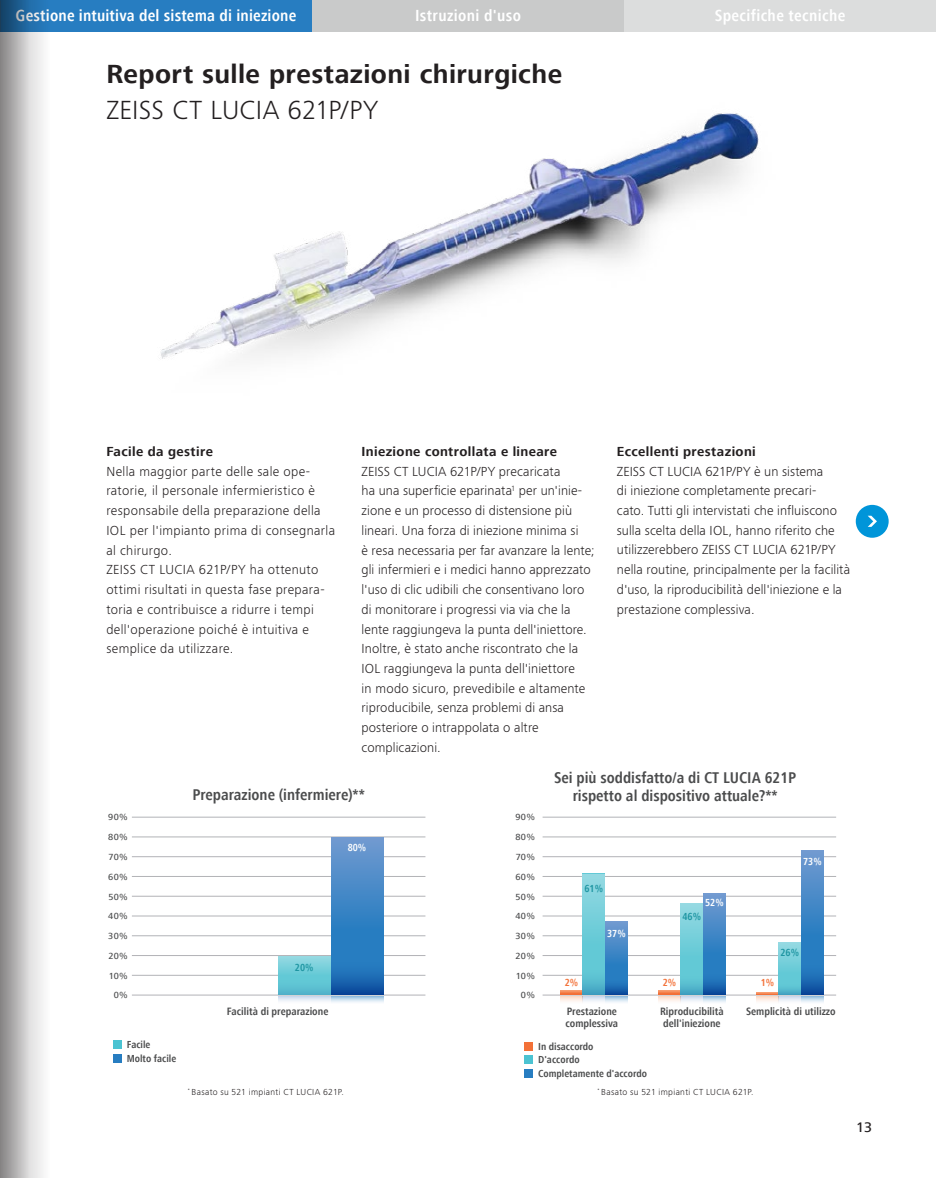
<style>
.page{position:relative;width:936px;height:1178px;background:#fff}
.page>*{position:absolute;margin:0;border:0;box-sizing:border-box;transform-origin:0 0}
.t1{font:700 27px "ZEISS Frutiger Next W1 G";letter-spacing:.015em;color:#231f20}
.t2{font:300 27px "ZEISS Frutiger Next W1 G";letter-spacing:.005em;color:#231f20}
.t3{font:700 condensed 16.5px "ZEISS Frutiger Next W1 G";letter-spacing:.015em;color:#fff}
.t4{font:700 condensed 16.05px/18px "ZEISS Frutiger Next W1 G";color:#4b4c4d;text-align:center}
.t5{font:500 14.25px "ZEISS Frutiger Next W1 G";color:#231f20}
.t6{font:300 13.5px/19.6px "ZEISS Frutiger Next W1 G";letter-spacing:.01em;color:#231f20}
.t7{font:300 13.5px/19.6px "ZEISS Frutiger Next W1 G";letter-spacing:.03em;color:#231f20}
.t8{font:700 13.5px "ZEISS Frutiger Next W1 G";letter-spacing:.03em;color:#231f20}
.t9{font:700 condensed 10.95px/12px "ZEISS Frutiger Next W1 G";color:#4b4c4d}
.t10{font:700 condensed 10.5px/13.5px "ZEISS Frutiger Next W1 G";color:#4b4c4d}
.t11{font:700 condensed 10.5px "ZEISS Frutiger Next W1 G";color:#fff}
.t12{font:700 condensed 10.5px "ZEISS Frutiger Next W1 G";color:#1e95a2}
.t13{font:700 condensed 10.5px "ZEISS Frutiger Next W1 G";color:#f37138}
.t14{font:500 9.15px/19.8px "ZEISS Frutiger Next W1 G";letter-spacing:.04em;color:#4b4c4d;text-align:right}
.t15{font:300 9px "ZEISS Frutiger Next W1 G";letter-spacing:.04em;color:#231f20}
</style>
<div class="page">
<div style="left:0;top:0;width:312px;height:32px;background:#277dc1"></div>
<div style="left:312px;top:0;width:623px;height:32px;background:linear-gradient(to right,#c4c5c5,#e1e2e2)"></div>
<div style="left:855px;top:505px;width:33px;height:33px;background:#0095d9;border-radius:50%"></div>
<svg style="left:868px;top:516px;width:8px;height:11px"></svg>
<hr style="left:132px;top:817px;width:293px;height:1px;background:#b2b3b7">
<hr style="left:132px;top:836px;width:293px;height:1px;background:#b2b3b7">
<hr style="left:132px;top:856px;width:293px;height:1px;background:#b2b3b7">
<hr style="left:132px;top:876px;width:293px;height:1px;background:#b2b3b7">
<hr style="left:132px;top:896px;width:293px;height:1px;background:#b2b3b7">
<hr style="left:132px;top:935px;width:293px;height:1px;background:#b2b3b7">
<hr style="left:132px;top:955px;width:293px;height:1px;background:#b2b3b7">
<hr style="left:132px;top:975px;width:293px;height:1px;background:#b2b3b7">
<hr style="left:132px;top:995px;width:293px;height:1px;background:#b2b3b7">
<hr style="left:132px;top:915px;width:293px;height:1px;background:#b2b3b7">
<div style="left:278px;top:956px;width:52px;height:39px;background:#62c9d6"></div>
<svg style="left:330px;top:996px;width:53px;height:7px"></svg>
<svg style="left:278px;top:996px;width:52px;height:5px"></svg>
<div style="left:113px;top:1040px;width:9px;height:9px;background:#4bc3d2"></div>
<div style="left:113px;top:1054px;width:9px;height:8px;background:#277dc1"></div>
<div style="left:330px;top:837px;width:53px;height:158px;background:#277dc1"></div>
<svg style="left:330px;top:960px;width:53px;height:35px"></svg>
<div style="left:330px;top:836px;width:53px;height:93px;background:linear-gradient(to bottom,#739bd1,#287dc1)"></div>
<div style="left:278px;top:979px;width:52px;height:16px;background:linear-gradient(to right,#5bbfd0,#5bbfd0)"></div>
<svg style="left:278px;top:956px;width:52px;height:16px"></svg>
<img style="left:161px;top:113px;width:598px;height:246px">
<hr style="left:542px;top:817px;width:294px;height:1px;background:#b2b3b7">
<hr style="left:542px;top:836px;width:294px;height:1px;background:#b2b3b7">
<hr style="left:542px;top:856px;width:294px;height:1px;background:#b2b3b7">
<hr style="left:542px;top:876px;width:294px;height:1px;background:#b2b3b7">
<hr style="left:542px;top:896px;width:294px;height:1px;background:#b2b3b7">
<hr style="left:542px;top:935px;width:294px;height:1px;background:#b2b3b7">
<hr style="left:542px;top:955px;width:294px;height:1px;background:#b2b3b7">
<hr style="left:542px;top:975px;width:294px;height:1px;background:#b2b3b7">
<hr style="left:542px;top:995px;width:294px;height:1px;background:#b2b3b7">
<hr style="left:542px;top:915px;width:294px;height:1px;background:#b2b3b7">
<svg style="left:605px;top:996px;width:22px;height:7px"></svg>
<svg style="left:703px;top:996px;width:22px;height:7px"></svg>
<svg style="left:801px;top:996px;width:22px;height:7px"></svg>
<svg style="left:582px;top:996px;width:23px;height:6px"></svg>
<svg style="left:680px;top:996px;width:23px;height:6px"></svg>
<svg style="left:778px;top:996px;width:23px;height:6px"></svg>
<svg style="left:560px;top:996px;width:22px;height:6px"></svg>
<svg style="left:658px;top:996px;width:22px;height:6px"></svg>
<svg style="left:756px;top:996px;width:22px;height:6px"></svg>
<div style="left:524px;top:1042px;width:9px;height:8px;background:#f37138"></div>
<div style="left:524px;top:1055px;width:9px;height:9px;background:#4bc3d2"></div>
<div style="left:524px;top:1069px;width:9px;height:8px;background:#277dc1"></div>
<div style="left:605px;top:921px;width:22px;height:74px;background:#277dc1"></div>
<div style="left:605px;top:921px;width:22px;height:43px;background:linear-gradient(to bottom,#739bd0,#297ec1)"></div>
<svg style="left:605px;top:985px;width:22px;height:10px"></svg>
<div style="left:560px;top:990px;width:22px;height:5px;background:#f37138"></div>
<hr style="left:560px;top:990px;width:22px;height:3px;background:#f79c6e">
<div style="left:582px;top:873px;width:23px;height:122px;background:#62c9d6"></div>
<svg style="left:582px;top:980px;width:23px;height:15px"></svg>
<div style="left:582px;top:873px;width:23px;height:71px;background:linear-gradient(to bottom,#97dae3,#63c9d6)"></div>
<div style="left:703px;top:894px;width:22px;height:101px;background:#277dc1"></div>
<div style="left:703px;top:894px;width:22px;height:59px;background:linear-gradient(to bottom,#729ad0,#297dc1)"></div>
<div style="left:703px;top:973px;width:22px;height:22px;background:linear-gradient(to bottom,#2c87c9,#0c4b9c)"></div>
<div style="left:658px;top:990px;width:22px;height:5px;background:#f37138"></div>
<hr style="left:658px;top:990px;width:22px;height:3px;background:#f79c6e">
<div style="left:680px;top:903px;width:23px;height:92px;background:#62c9d6"></div>
<div style="left:680px;top:975px;width:23px;height:20px;background:linear-gradient(to bottom,#68d0d9,#43a3c2)"></div>
<div style="left:680px;top:903px;width:23px;height:54px;background:linear-gradient(to bottom,#97dae3,#64c9d6)"></div>
<div style="left:801px;top:851px;width:22px;height:144px;background:#277dc1"></div>
<div style="left:801px;top:850px;width:22px;height:85px;background:linear-gradient(to bottom,#739bd1,#287dc1)"></div>
<div style="left:801px;top:963px;width:22px;height:32px;background:linear-gradient(to bottom,#2c87c8,#0b499b)"></div>
<hr style="left:756px;top:992px;width:22px;height:2px;background:#f79c6e">
<svg style="left:756px;top:994px;width:22px;height:1px"></svg>
<div style="left:778px;top:942px;width:23px;height:53px;background:#62c9d6"></div>
<svg style="left:778px;top:989px;width:23px;height:6px"></svg>
<svg style="left:778px;top:942px;width:23px;height:25px"></svg>
<div style="left:38px;top:0;width:5px;height:1178px;background:#f1f0f1"></div>
<div style="left:0;top:0;width:38px;height:1178px;background:linear-gradient(to right,#838283,#eceef0)"></div>
<p class="t3" style="left:16px;top:6px;width:282px">Gestione intuitiva del sistema di iniezione</p>
<p class="t3" style="left:415px;top:6px;width:107px">Istruzioni d'uso</p>
<p class="t3" style="left:714px;top:6px;width:132px">Specifiche tecniche</p>
<h1 class="t1" style="left:106px;top:59px;width:457px">Report sulle prestazioni chirurgiche</h1>
<h1 class="t2" style="left:106px;top:92px;width:273px">ZEISS CT LUCIA 621P/PY</h1>
<p class="t8" style="left:106px;top:444px;width:108px">Facile da gestire</p>
<p class="t7" style="left:106px;top:461px;width:230px">Nella maggior parte delle sale ope&shy;ratorie, il personale infermieristico è responsabile della preparazione della IOL per l'impianto prima di consegnarla al chirurgo.<br>ZEISS CT LUCIA 621P/PY ha ottenuto ottimi risultati in questa fase prepara&shy;toria e contribuisce a ridurre i tempi dell'operazione poiché è intuitiva e semplice da utilizzare.</p>
<p class="t8" style="left:361px;top:444px;width:197px">Iniezione controllata e lineare</p>
<p class="t6" style="left:361px;top:461px;width:235px">ZEISS CT LUCIA 621P/PY precaricata<br>ha una superficie eparinata<sup>1</sup> per un'inie&shy;zione e un processo di distensione più lineari. Una forza di iniezione minima si<br>è resa necessaria per far avanzare la lente; gli infermieri e i medici hanno apprezzato l'uso di clic udibili che consentivano loro di monitorare i progressi via via che la lente raggiungeva la punta dell'iniettore.<br>Inoltre, è stato anche riscontrato che la IOL raggiungeva la punta dell'iniettore<br>in modo sicuro, prevedibile e altamente riproducibile, senza problemi di ansa posteriore o intrappolata o altre complicazioni.</p>
<p class="t8" style="left:617px;top:444px;width:140px">Eccellenti prestazioni</p>
<p class="t6" style="left:617px;top:460px;width:235px">ZEISS CT LUCIA 621P/PY è un sistema<br>di iniezione completamente precari-<br>cato. Tutti gli intervistati che influiscono sulla scelta della IOL, hanno riferito che utilizzerebbero ZEISS CT LUCIA 621P/PY nella routine, principalmente per la facilità d'uso, la riproducibilità dell'iniezione e la prestazione complessiva.</p>
<p class="t14" style="left:108px;top:808px;width:21px">90%<br>80%<br>70%<br>60%<br>50%<br>40%<br>30%<br>20%<br>10%<br>0%</p>
<p class="t10" style="left:127px;top:1038px;width:51px">Facile<br>Molto facile</p>
<p class="t4" style="left:192px;top:786px;width:174px">Preparazione (infermiere)**</p>
<p class="t11" style="left:348px;top:842px;width:20px">80%</p>
<p class="t12" style="left:295px;top:962px;width:20px">20%</p>
<p class="t9" style="left:227px;top:1005px;width:103px">Facilità di preparazione</p>
<p class="t15" style="left:188px;top:1086px;width:158px"><sup>*</sup> Basato su 521 impianti CT LUCIA 621P.</p>
<p class="t14" style="left:515px;top:808px;width:21px">90%<br>80%<br>70%<br>60%<br>50%<br>40%<br>30%<br>20%<br>10%<br>0%</p>
<p class="t4" style="left:554px;top:768px;width:243px">Sei più soddisfatto/a di CT LUCIA 621P rispetto al dispositivo attuale?**</p>
<p class="t12" style="left:584px;top:882px;width:20px">61%</p>
<p class="t13" style="left:564px;top:976px;width:15px">2%</p>
<p class="t11" style="left:607px;top:927px;width:20px">37%</p>
<p class="t11" style="left:705px;top:896px;width:20px">52%</p>
<p class="t12" style="left:682px;top:910px;width:20px">46%</p>
<p class="t13" style="left:662px;top:976px;width:15px">2%</p>
<p class="t11" style="left:803px;top:855px;width:20px">73%</p>
<p class="t12" style="left:780px;top:947px;width:20px">26%</p>
<p class="t13" style="left:760px;top:976px;width:15px">1%</p>
<p class="t9" style="left:565px;top:1005px;width:54px">Prestazione complessiva</p>
<p class="t9" style="left:660px;top:1005px;width:65px">Riproducibilità dell'iniezione</p>
<p class="t9" style="left:746px;top:1005px;width:91px">Semplicità di utilizzo</p>
<p class="t10" style="left:538px;top:1039px;width:110px">In disaccordo<br>D'accordo<br>Completamente d'accordo</p>
<p class="t15" style="left:597px;top:1086px;width:158px"><sup>*</sup> Basato su 521 impianti CT LUCIA 621P.</p>
<p class="t5" style="left:856px;top:1119px;width:18px">13</p>
</div>
